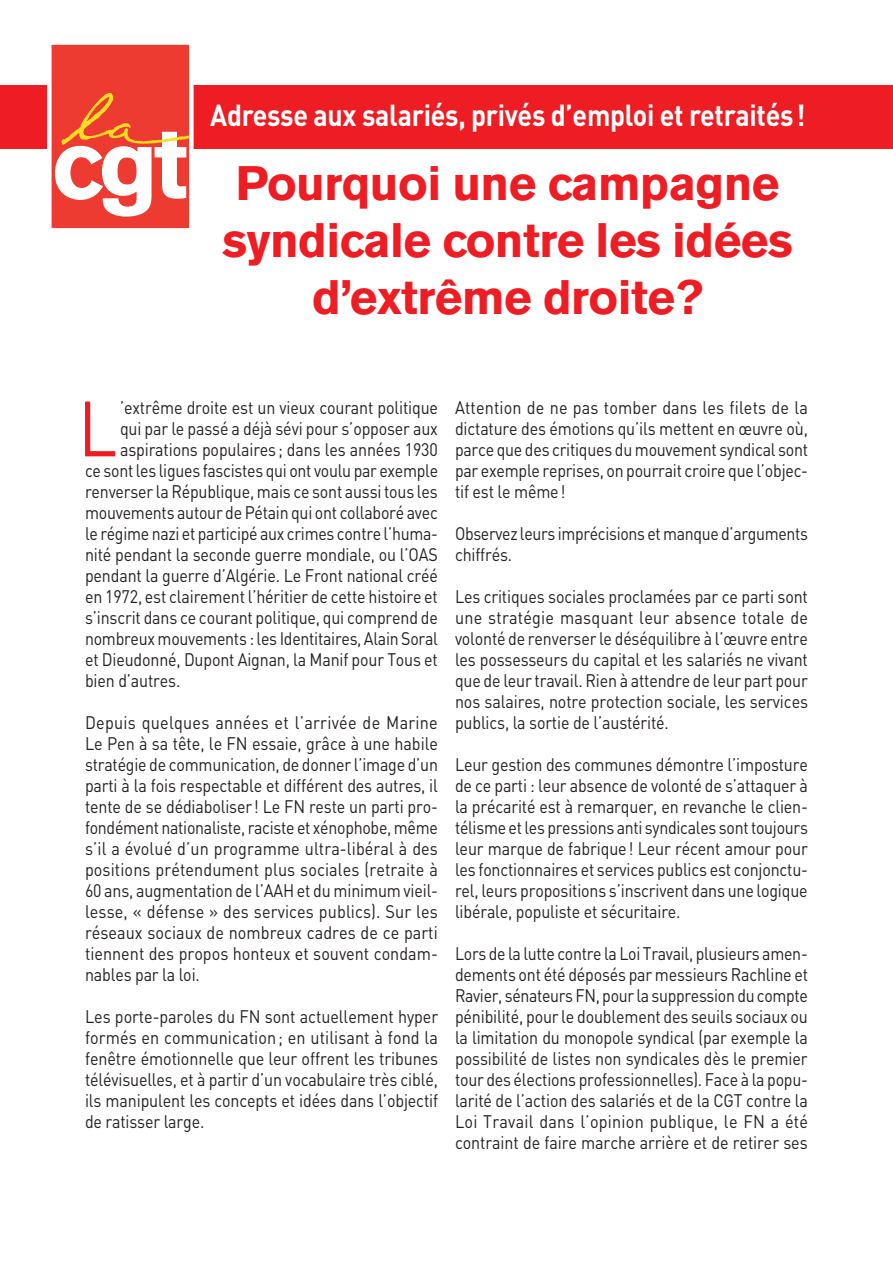
<style>
.page{position:relative;width:893px;height:1263px;background:#fff}
.page>*{position:absolute;margin:0;border:0;box-sizing:border-box;transform-origin:0 0}
.t1{font:76.95px "DIN";color:#ee1d23;scale:.89 1}
.t2{font:700 48px/57px "Akzidenz Grotesk BE";letter-spacing:-.01em;color:#ee1d23;text-align:center}
.t3{font:700 30px "DIN";letter-spacing:-.01em;color:#fff;scale:.89 1}
.t4{font:18px/21px "DIN";letter-spacing:-.01em;color:#231f20;text-align:justify;scale:.89 1}
.t5{font:18px/21px "DIN";letter-spacing:-.01em;color:#231f20;text-align:justify;scale:.9 1}
.t6{font:18px/21px "DIN";letter-spacing:-.01em;color:#231f20;scale:.88 1}
</style>
<div class="page">
<div style="left:0;top:85px;width:893px;height:64px;background:#ee1d23"></div>
<div style="left:49px;top:43px;width:142px;height:187px;background:#ee3b32"></div>
<svg style="left:55px;top:93px;width:134px;height:124px"></svg>
<div style="left:47px;top:40px;width:147px;height:193px;border:4px solid #fff"></div>
<h3 class="t3" style="left:210px;top:96px;width:670px">Adresse aux salariés, privés d’emploi et retraités!</h3>
<h2 class="t2" style="left:223px;top:156px;width:572px">Pourquoi une campagne syndicale contre les idées d’extrême droite?</h2>
<h1 class="t1" style="left:78px;top:381px;width:46px">L</h1>
<p class="t4" style="left:120px;top:397px;width:359px">’extrême droite est un vieux courant politique</p>
<p class="t4" style="left:120px;top:418px;width:359px">qui par le passé a déjà sévi pour s’opposer aux</p>
<p class="t4" style="left:120px;top:439px;width:359px">aspirations populaires; dans les années 1930</p>
<p class="t4" style="left:85px;top:460px;width:398px">ce sont les ligues fascistes qui ont voulu par exemple</p>
<p class="t4" style="left:85px;top:481px;width:398px">renverser la République, mais ce sont aussi tous les</p>
<p class="t4" style="left:85px;top:502px;width:398px">mouvements autour de Pétain qui ont collaboré avec</p>
<p class="t6" style="left:85px;top:523px;width:403px">le régime nazi et participé aux crimes contre l’huma-</p>
<p class="t4" style="left:85px;top:544px;width:398px">nité pendant la seconde guerre mondiale, ou l’OAS</p>
<p class="t4" style="left:85px;top:565px;width:398px">pendant la guerre d’Algérie. Le Front national créé</p>
<p class="t4" style="left:85px;top:586px;width:398px">en 1972, est clairement l’héritier de cette histoire et</p>
<p class="t4" style="left:85px;top:607px;width:398px">s’inscrit dans ce courant politique, qui comprend de</p>
<p class="t4" style="left:85px;top:628px;width:398px">nombreux mouvements : les Identitaires, Alain Soral</p>
<p class="t4" style="left:85px;top:649px;width:398px">et Dieudonné, Dupont Aignan, la Manif pour Tous et</p>
<p class="t4" style="left:85px;top:670px;width:109px">bien d’autres.</p>
<p class="t5" style="left:85px;top:712px;width:394px">Depuis quelques années et l’arrivée de Marine Le Pen à sa tête, le FN essaie, grâce à une habile stratégie de communication, de donner l’image d’un parti à la fois respectable et différent des autres, il tente de se dédiaboliser ! Le FN reste un parti pro&shy;fondément nationaliste, raciste et xénophobe, même s’il a évolué d’un programme ultra-libéral à des positions prétendument plus sociales (retraite à 60 ans, augmentation de l’AAH et du minimum vieil&shy;lesse, « défense » des services publics). Sur les réseaux sociaux de nombreux cadres de ce parti tiennent des propos honteux et souvent condam&shy;nables par la loi.</p>
<p class="t5" style="left:85px;top:1006px;width:394px">Les porte-paroles du FN sont actuellement hyper formés en communication; en utilisant à fond la fenêtre émotionnelle que leur offrent les tribunes télévisuelles, et à partir d’un vocabulaire très ciblé, ils manipulent les concepts et idées dans l’objectif de ratisser large.</p>
<p class="t5" style="left:455px;top:397px;width:394px">Attention de ne pas tomber dans les filets de la dictature des émotions qu’ils mettent en œuvre où, parce que des critiques du mouvement syndical sont par exemple reprises, on pourrait croire que l’objec&shy;tif est le même!</p>
<p class="t6" style="left:455px;top:523px;width:403px">Observez leurs imprécisions et manque d’arguments chiffrés.</p>
<p class="t4" style="left:455px;top:586px;width:398px">Les critiques sociales proclamées par ce parti sont une stratégie masquant leur absence totale de volonté de renverser le déséquilibre à l’œuvre entre les possesseurs du capital et les salariés ne vivant que de leur travail. Rien à attendre de leur part pour nos salaires, notre protection sociale, les services publics, la sortie de l’austérité.</p>
<p class="t4" style="left:455px;top:754px;width:398px">Leur gestion des communes démontre l’imposture de ce parti : leur absence de volonté de s’attaquer à la précarité est à remarquer, en revanche le clien&shy;télisme et les pressions anti syndicales sont toujours leur marque de fabrique! Leur récent amour pour les fonctionnaires et services publics est conjonctu&shy;rel, leurs propositions s’inscrivent dans une logique libérale, populiste et sécuritaire.</p>
<p class="t6" style="left:455px;top:943px;width:403px;text-align:justify">Lors de la lutte contre la Loi Travail, plusieurs amen&shy;dements ont été déposés par messieurs Rachline et Ravier, sénateurs FN, pour la suppression du compte pénibilité, pour le doublement des seuils sociaux ou la limitation du monopole syndical (par exemple la possibilité de listes non syndicales dès le premier tour des élections professionnelles). Face à la popu&shy;larité de l’action des salariés et de la CGT contre la Loi Travail dans l’opinion publique, le FN a été contraint de faire marche arrière et de retirer ses</p>
</div>
